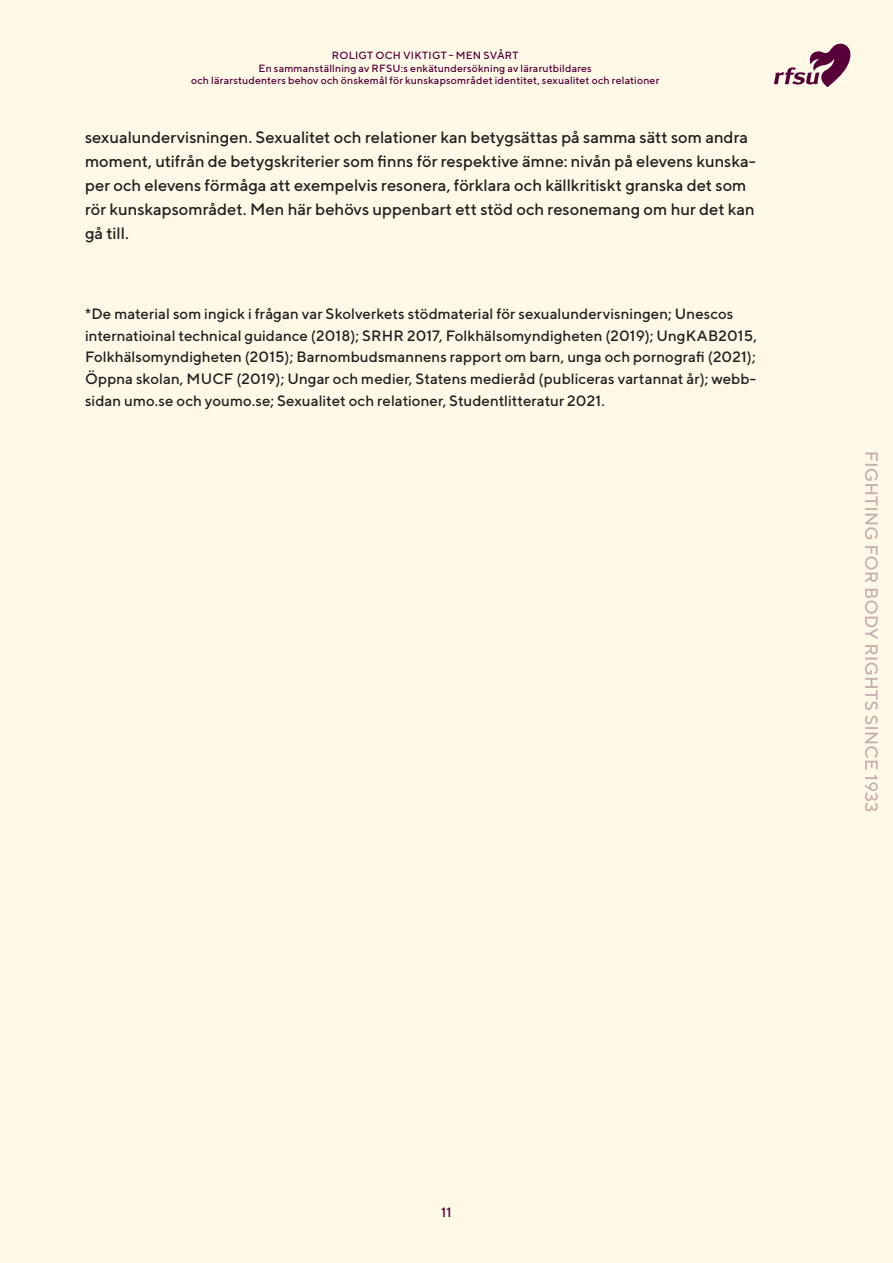
<style>
.page{position:relative;width:893px;height:1263px;background:#fef9e7}
.page>*{position:absolute;margin:0;border:0;box-sizing:border-box;transform-origin:0 0}
.bröd{font:500 16.5px/24px "TT Norms";color:#231f20}
.bröd-2{font:500 15px/21.8px "TT Norms";letter-spacing:.005em;color:#231f20}
.t1{font:500 13.5px "TT Norms";color:#550038}
.t2{font:500 10.5px/12.6px "TT Norms";letter-spacing:.015em;color:#550038;text-align:center}
</style>
<div class="page">
<svg style="left:865px;top:452px;width:13px;height:359px"></svg>
<svg style="left:774px;top:44px;width:76px;height:43px"></svg>
<p class="t2" style="left:191px;top:49px;width:470px">ROLIGT OCH VIKTIGT – MEN SVÅRT<br>En sammanställning av RFSU:s enkätundersökning av lärarutbildares<br>och lärarstudenters behov och önskemål för kunskapsområdet identitet, sexualitet och relationer</p>
<p class="bröd" style="left:85px;top:125px;width:672px">sexualundervisningen. Sexualitet och relationer kan betygsättas på samma sätt som andra moment, utifrån de betygskriterier som finns för respektive ämne: nivån på elevens kunska&shy;per och elevens förmåga att exempelvis resonera, förklara och källkritiskt granska det som rör kunskapsområdet. Men här behövs uppenbart ett stöd och resonemang om hur det kan gå till.</p>
<p class="bröd-2" style="left:85px;top:302px;width:673px">*De material som ingick i frågan var Skolverkets stödmaterial för sexualundervisningen; Unescos internatioinal technical guidance (2018); SRHR 2017, Folkhälsomyndigheten (2019); UngKAB2015, Folkhälsomyndigheten (2015); Barnombudsmannens rapport om barn, unga och pornografi (2021); Öppna skolan, MUCF (2019); Ungar och medier, Statens medieråd (publiceras vartannat år); webb&shy;sidan umo.se och youmo.se; Sexualitet och relationer, Studentlitteratur 2021.</p>
<p class="t1" style="left:441px;top:1204px;width:12px">11</p>
</div>
